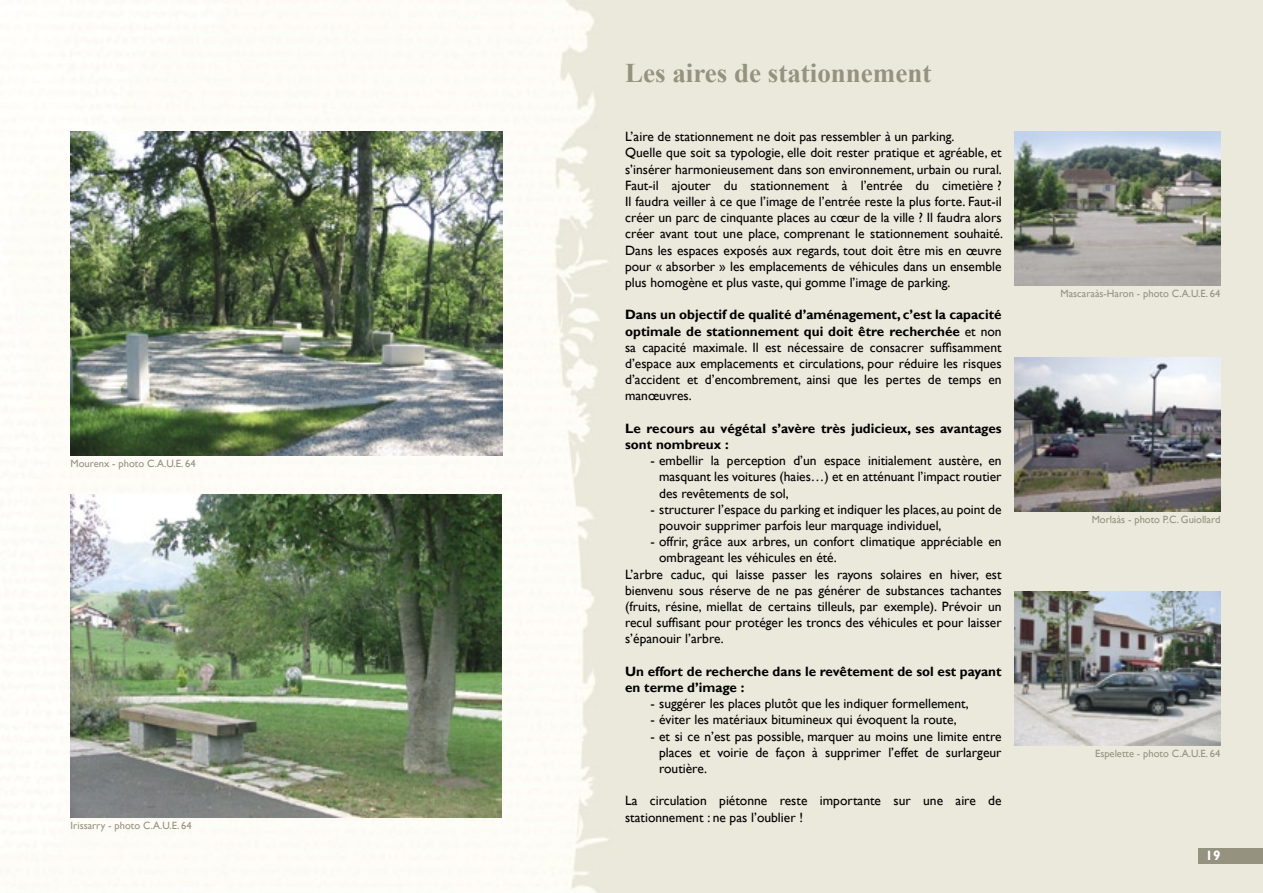
<style>
.page{position:relative;width:1263px;height:893px;background:#fff}
.page>*{position:absolute;margin:0;border:0;box-sizing:border-box;transform-origin:0 0}
.t1{font:700 27px "Times New Roman";color:#969280}
.t2{font:13.5px/16.2px "Gill Sans";color:#000}
.t3{font:700 13.5px/16.2px "Gill Sans";color:#000}
.t4{font:700 13.5px "Gill Sans";color:#fff}
.t5{font:10.5px "Gill Sans";color:#969280}
.s1{font-weight:700}
</style>
<div class="page">
<img style="left:0;top:0;width:1263px;height:893px">
<div style="left:1198px;top:848px;width:65px;height:15px;background:#969280"></div>
<img style="left:71px;top:132px;width:431px;height:323px">
<img style="left:1015px;top:357px;width:205px;height:155px">
<img style="left:71px;top:494px;width:430px;height:324px">
<img style="left:1015px;top:132px;width:205px;height:154px">
<img style="left:1015px;top:591px;width:205px;height:154px">
<p class="t5" style="left:71px;top:457px;width:127px">Mourenx - photo C.A.U.E. 64</p>
<p class="t5" style="left:71px;top:819px;width:123px">Irissarry - photo C.A.U.E. 64</p>
<h1 class="t1" style="left:625px;top:54px;width:308px">Les aires de stationnement</h1>
<p class="t2" style="left:625px;top:129px;width:379px">L’aire de stationnement ne doit pas ressembler à un parking.<br>Quelle que soit sa typologie, elle doit rester pratique et agréable, et s’insérer harmonieusement dans son environnement, urbain ou rural.<br>Faut-il ajouter du stationnement à l’entrée du cimetière ?<br>Il faudra veiller à ce que l’image de l’entrée reste la plus forte. Faut-il créer un parc de cinquante places au cœur de la ville ? Il faudra alors créer avant tout une place, comprenant le stationnement souhaité.<br>Dans les espaces exposés aux regards, tout doit être mis en œuvre pour « absorber » les emplacements de véhicules dans un ensemble plus homogène et plus vaste, qui gomme l’image de parking.</p>
<p class="t2" style="left:625px;top:307px;width:378px;text-align:justify"><span class="s1">Dans un objectif de qualité d’aménagement, c’est la capacité optimale de stationnement qui doit être recherchée</span> et non sa capacité maximale. Il est nécessaire de consacrer suffisamment d’espace aux emplacements et circulations, pour réduire les risques d’accident et d’encombrement, ainsi que les pertes de temps en manœuvres.</p>
<p class="t3" style="left:625px;top:420px;width:378px">Le recours au végétal s’avère très judicieux, ses avantages sont nombreux :</p>
<p class="t2" style="left:659px;top:453px;width:344px;text-align:justify;text-indent:-9px">- embellir la perception d’un espace initialement austère, en masquant les voitures (haies…) et en atténuant l’impact routier des revêtements de sol,</p>
<p class="t2" style="left:659px;top:501px;width:344px;text-indent:-9px">- structurer l’espace du parking et indiquer les places, au point de pouvoir supprimer parfois leur marquage individuel,</p>
<p class="t2" style="left:651px;top:534px;width:352px">- offrir, grâce aux arbres, un confort climatique appréciable en</p>
<p class="t2" style="left:659px;top:550px;width:179px">ombrageant les véhicules en été.</p>
<p class="t2" style="left:625px;top:566px;width:378px">L’arbre caduc, qui laisse passer les rayons solaires en hiver, est</p>
<p class="t2" style="left:625px;top:582px;width:378px">bienvenu sous réserve de ne pas générer de substances tachantes</p>
<p class="t2" style="left:625px;top:599px;width:378px">(fruits, résine, miellat de certains tilleuls, par exemple). Prévoir un</p>
<p class="t2" style="left:625px;top:615px;width:378px">recul suffisant pour protéger les troncs des véhicules et pour laisser</p>
<p class="t2" style="left:625px;top:631px;width:100px">s’épanouir l’arbre.</p>
<p class="t3" style="left:625px;top:663px;width:378px">Un effort de recherche dans le revêtement de sol est payant en terme d’image :</p>
<p class="t2" style="left:651px;top:696px;width:319px">- suggérer les places plutôt que les indiquer formellement,</p>
<p class="t2" style="left:651px;top:712px;width:308px">- éviter les matériaux bitumineux qui évoquent la route,</p>
<p class="t2" style="left:659px;top:728px;width:344px;text-align:justify;text-indent:-9px">- et si ce n’est pas possible, marquer au moins une limite entre places et voirie de façon à supprimer l’effet de surlargeur routière.</p>
<p class="t2" style="left:625px;top:793px;width:378px">La circulation piétonne reste importante sur une aire de stationnement : ne pas l’oublier !</p>
<p class="t5" style="left:1060px;top:288px;width:161px">Mascaraàs-Haron - photo C.A.U.E. 64</p>
<p class="t5" style="left:1092px;top:514px;width:130px">Morlaàs - photo P.C. Guiollard</p>
<p class="t5" style="left:1095px;top:747px;width:127px">Espelette - photo C.A.U.E. 64</p>
<p class="t4" style="left:1205px;top:848px;width:16px">19</p>
</div>
